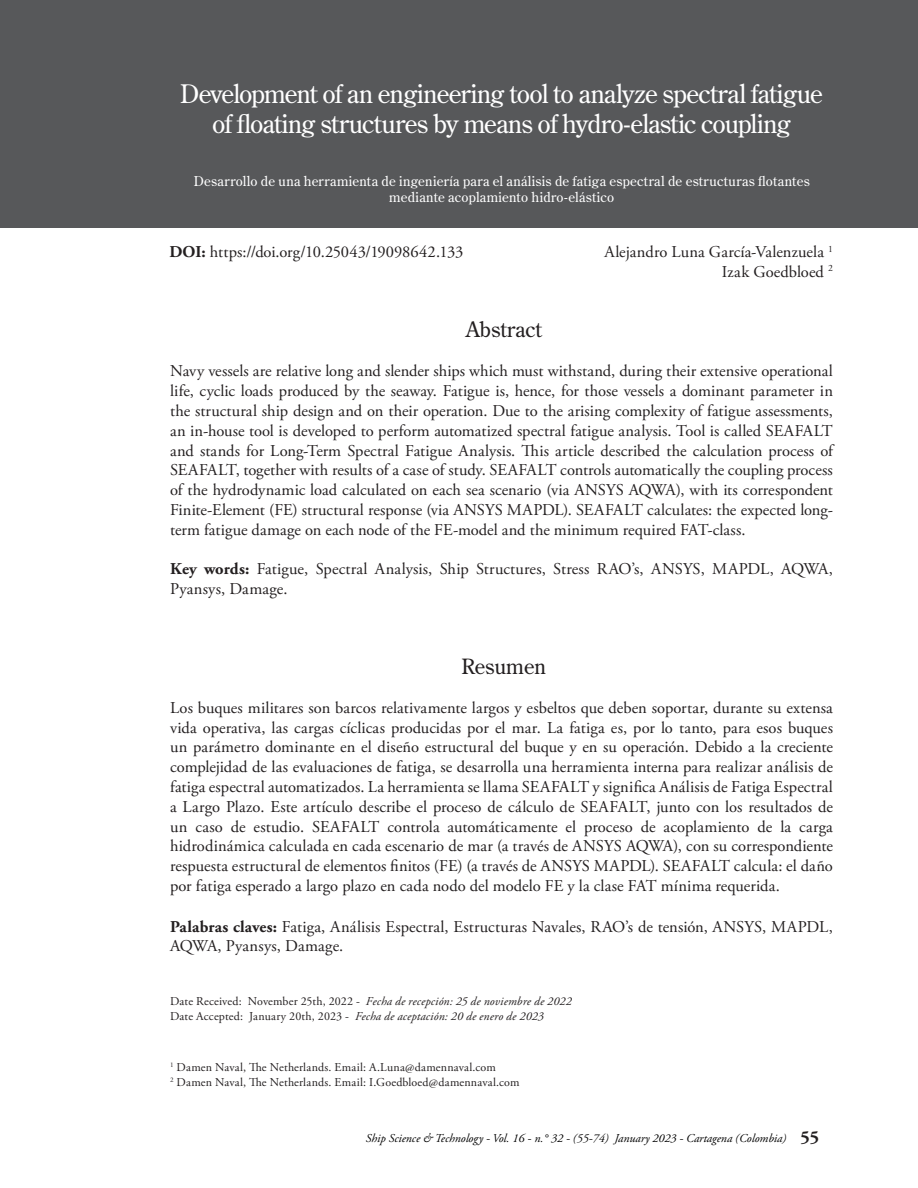
<style>
.page{position:relative;width:918px;height:1188px;background:#fff}
.page>*{position:absolute;margin:0;border:0;box-sizing:border-box;transform-origin:0 0}
.t1{font:25.5px/30.6px "Century Old Style Std";letter-spacing:-.025em;color:#fff;text-align:center}
.t2{font:21px "Century Old Style Std";color:#231f20}
.t3{font:700 18px "Adobe Garamond Pro";color:#231f20}
.t4{font:16.5px/19.8px "Adobe Garamond Pro";letter-spacing:.005em;color:#231f20;text-align:justify}
.t5{font:13.5px/16.2px "Century Old Style Std";letter-spacing:.02em;color:#fff;text-align:center}
.t6{font:italic 12px "Adobe Garamond Pro";letter-spacing:.015em;color:#231f20}
.t7{font:12px "Adobe Garamond Pro";letter-spacing:.015em;color:#231f20}
.t8{font:italic 12px "Adobe Garamond Pro";color:#000}
.s1{font-weight:700}
.s2{font-style:normal}
</style>
<div class="page">
<div style="left:0;top:0;width:918px;height:228px;background:#57585a"></div>
<p class="t1" style="left:180px;top:78px;width:644px">Development of an engineering tool to analyze spectral fatigue of floating structures by means of hydro-elastic coupling</p>
<p class="t5" style="left:194px;top:173px;width:618px">Desarrollo de una herramienta de ingeniería para el análisis de fatiga espectral de estructuras flotantes mediante acoplamiento hidro-elástico</p>
<p class="t4" style="left:170px;top:243px;width:295px"><span class="s1">DOI:</span> https://doi.org/10.25043/19098642.133</p>
<p class="t2" style="left:466px;top:316px;width:78px">Abstract</p>
<p class="t4" style="left:604px;top:243px;width:230px">Alejandro Luna García-Valenzuela <sup>1</sup></p>
<p class="t4" style="left:722px;top:262px;width:113px">Izak Goedbloed <sup>2</sup></p>
<p class="t4" style="left:170px;top:362px;width:664px">Navy vessels are relative long and slender ships which must withstand, during their extensive operational life, cyclic loads produced by the seaway. Fatigue is, hence, for those vessels a dominant parameter in the structural ship design and on their operation. Due to the arising complexity of fatigue assessments, an in-house tool is developed to perform automatized spectral fatigue analysis. Tool is called SEAFALT and stands for Long-Term Spectral Fatigue Analysis. This article described the calculation process of SEAFALT, together with results of a case of study. SEAFALT controls automatically the coupling process of the hydrodynamic load calculated on each sea scenario (via ANSYS AQWA), with its correspondent Finite-Element (FE) structural response (via ANSYS MAPDL). SEAFALT calculates: the expected long&shy;term fatigue damage on each node of the FE-model and the minimum required FAT-class.</p>
<p class="t4" style="left:170px;top:560px;width:664px"><span class="s1">Key words:</span> Fatigue, Spectral Analysis, Ship Structures, Stress RAO’s, ANSYS, MAPDL, AQWA,<br>Pyansys, Damage.</p>
<p class="t2" style="left:462px;top:653px;width:86px">Resumen</p>
<p class="t4" style="left:170px;top:698px;width:664px">Los buques militares son barcos relativamente largos y esbeltos que deben soportar, durante su extensa vida operativa, las cargas cíclicas producidas por el mar. La fatiga es, por lo tanto, para esos buques un parámetro dominante en el diseño estructural del buque y en su operación. Debido a la creciente complejidad de las evaluaciones de fatiga, se desarrolla una herramienta interna para realizar análisis de fatiga espectral automatizados. La herramienta se llama SEAFALT y significa Análisis de Fatiga Espectral a Largo Plazo. Este artículo describe el proceso de cálculo de SEAFALT, junto con los resultados de un caso de estudio. SEAFALT controla automáticamente el proceso de acoplamiento de la carga hidrodinámica calculada en cada escenario de mar (a través de ANSYS AQWA), con su correspondiente respuesta estructural de elementos finitos (FE) (a través de ANSYS MAPDL). SEAFALT calcula: el daño por fatiga esperado a largo plazo en cada nodo del modelo FE y la clase FAT mínima requerida.</p>
<p class="t4" style="left:170px;top:917px;width:664px"><span class="s1">Palabras claves:</span> Fatiga, Análisis Espectral, Estructuras Navales, RAO’s de tensión, ANSYS, MAPDL,<br>AQWA, Pyansys, Damage.</p>
<p class="t6" style="left:170px;top:994px;width:403px"><span class="s2">Date Received: November 25th, 2022 -</span> Fecha de recepción: 25 de noviembre de 2022</p>
<p class="t6" style="left:170px;top:1009px;width:375px"><span class="s2">Date Accepted: January 20th, 2023 -</span> Fecha de aceptación: 20 de enero de 2023</p>
<p class="t7" style="left:170px;top:1060px;width:327px"><sup>1</sup> Damen Naval, The Netherlands. Email: A.Luna@damennaval.com</p>
<p class="t7" style="left:170px;top:1075px;width:351px"><sup>2</sup> Damen Naval, The Netherlands. Email: I.Goedbloed@damennaval.com</p>
<p class="t8" style="left:366px;top:1131px;width:422px">Ship Science &amp; Technology - Vol. 16 - n.° 32 - (55-74) January 2023 - Cartagena (Colombia)</p>
<p class="t3" style="left:800px;top:1127px;width:20px">55</p>
</div>
